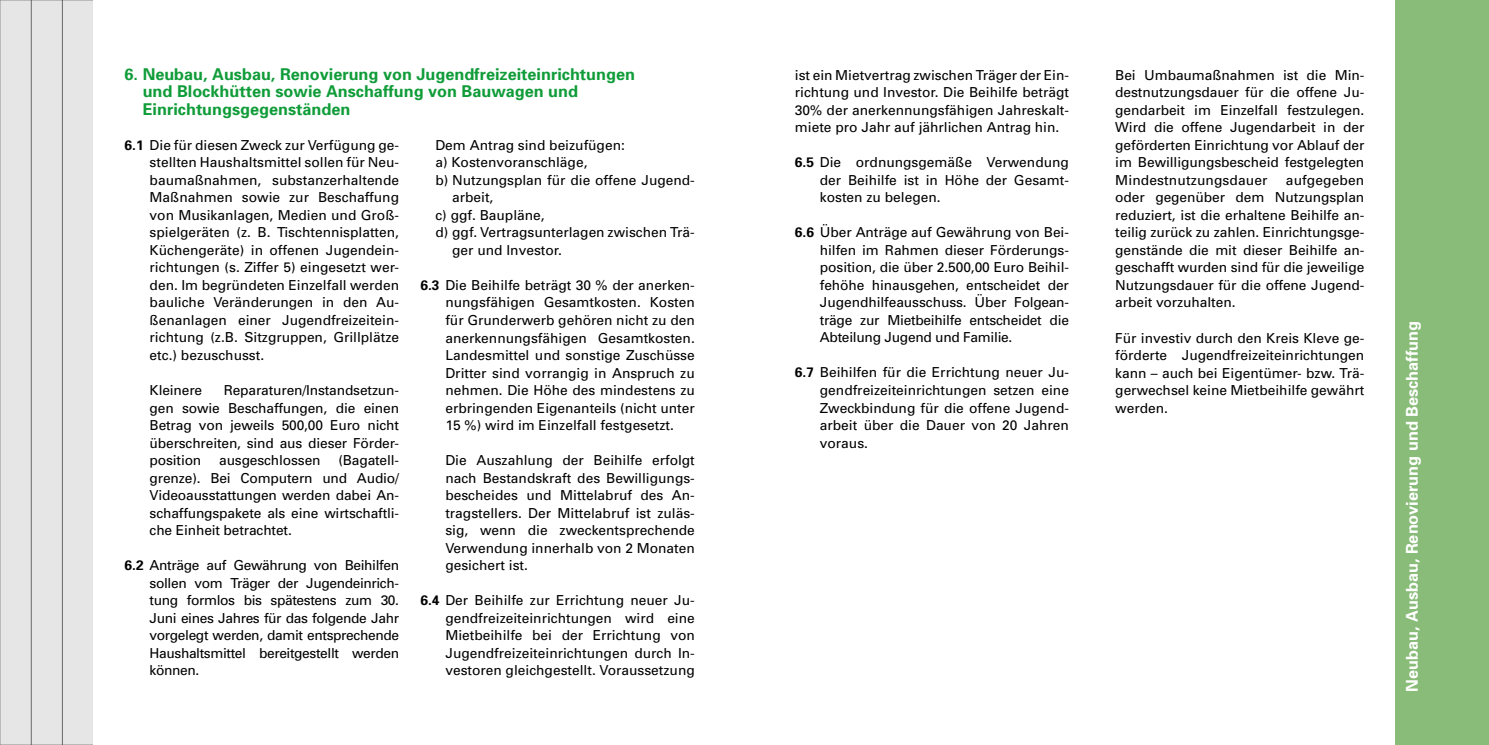
<style>
.page{position:relative;width:1489px;height:745px;background:#fff}
.page>*{position:absolute;margin:0;border:0;box-sizing:border-box;transform-origin:0 0}
.t1{font:700 16.25px/17.5px "Univers";color:#109c39}
.t2{font:700 16.25px "Univers";color:#fff}
.t3{font:13.75px/17.5px "Univers";color:#000;text-align:justify}
.s1{font-weight:700}
</style>
<div class="page">
<div style="left:0;top:0;width:218px;height:744px;background:#e6e6e6"></div>
<div style="left:93px;top:0;width:137px;height:744px;background:#fff"></div>
<div style="left:1395px;top:0;width:93px;height:744px;background:#88bc78"></div>
<p class="t1" style="left:143px;top:64px;width:494px;text-indent:-18px">6. Neubau, Ausbau, Renovierung von Jugendfreizeiteinrichtungen und Blockhütten sowie Anschaffung von Bauwagen und<br>Einrichtungsgegenständen</p>
<p class="t3" style="left:150px;top:136px;width:251px;text-indent:-25px"><span class="s1">6.1</span> Die für diesen Zweck zur Verfügung ge&shy;stellten Haushaltsmittel sollen für Neu&shy;baumaßnahmen, substanzerhaltende Maßnahmen sowie zur Beschaffung von Musikanlagen, Medien und Groß&shy;spielgeräten (z. B. Tischtennisplatten, Küchengeräte) in offenen Jugendein&shy;richtungen (s. Ziffer 5) eingesetzt wer&shy;den. Im begründeten Einzelfall werden bauliche Veränderungen in den Au&shy;ßenanlagen einer Jugendfreizeitein&shy;richtung (z.B. Sitzgruppen, Grillplätze etc.) bezuschusst.</p>
<p class="t3" style="left:150px;top:381px;width:54px">Kleinere</p>
<p class="t3" style="left:435px;top:136px;width:191px">Dem Antrag sind beizufügen:</p>
<p class="t3" style="left:435px;top:153px;width:154px">a) Kostenvoranschläge,</p>
<p class="t3" style="left:435px;top:171px;width:261px">b) Nutzungsplan für die offene Jugend-</p>
<p class="t3" style="left:452px;top:188px;width:43px">arbeit,</p>
<p class="t3" style="left:435px;top:206px;width:111px">c) ggf. Baupläne,</p>
<p class="t3" style="left:435px;top:223px;width:261px">d) ggf. Vertragsunterlagen zwischen Trä-</p>
<p class="t3" style="left:452px;top:241px;width:111px">ger und Investor.</p>
<p class="t3" style="left:445px;top:276px;width:251px;text-indent:-25px"><span class="s1">6.3</span> Die Beihilfe beträgt 30 % der anerken&shy;nungsfähigen Gesamtkosten. Kosten für Grunderwerb gehören nicht zu den anerkennungsfähigen Gesamtkosten.<br>Landesmittel und sonstige Zuschüsse Dritter sind vorrangig in Anspruch zu nehmen. Die Höhe des mindestens zu erbringenden Eigenanteils (nicht unter 15 %) wird im Einzelfall festgesetzt.</p>
<p class="t3" style="left:445px;top:451px;width:251px">Die Auszahlung der Beihilfe erfolgt nach Bestandskraft des Bewilligungs&shy;bescheides und Mittelabruf des An&shy;tragstellers. Der Mittelabruf ist zuläs&shy;sig, wenn die zweckentsprechende Verwendung innerhalb von 2 Monaten gesichert ist.</p>
<p class="t3" style="left:445px;top:591px;width:251px;text-indent:-25px"><span class="s1">6.4</span> Der Beihilfe zur Errichtung neuer Ju&shy;gendfreizeiteinrichtungen wird eine Mietbeihilfe bei der Errichtung von Jugendfreizeiteinrichtungen durch In&shy;vestoren gleichgestellt. Voraussetzung</p>
<p class="t3" style="left:150px;top:381px;width:251px;text-indent:74px">Reparaturen/Instandsetzun&shy;gen sowie Beschaffungen, die einen Betrag von jeweils 500,00 Euro nicht überschreiten, sind aus dieser Förder&shy;position</p>
<p class="t3" style="left:150px;top:451px;width:251px;text-indent:189px">(Bagatell&shy;grenze). Bei Computern und Audio/ Videoausstattungen werden dabei An&shy;schaffungspakete als eine wirtschaftli&shy;che Einheit betrachtet.</p>
<p class="t3" style="left:150px;top:556px;width:251px;text-indent:-25px"><span class="s1">6.2</span> Anträge auf Gewährung von Beihilfen sollen vom Träger der Jugendeinrich&shy;tung formlos bis spätestens zum 30.<br>Juni eines Jahres für das folgende Jahr vorgelegt werden, damit entsprechende Haushaltsmittel bereitgestellt werden können.</p>
<p class="t3" style="left:219px;top:451px;width:103px">ausgeschlossen</p>
<p class="t3" style="left:794px;top:66px;width:275px">ist ein Mietvertrag zwischen Träger der Ein&shy;richtung und Investor. Die Beihilfe beträgt 30% der anerkennungsfähigen Jahreskalt&shy;miete pro Jahr auf jährlichen Antrag hin.</p>
<p class="t3" style="left:819px;top:153px;width:250px;text-indent:-25px"><span class="s1">6.5</span> Die ordnungsgemäße Verwendung der Beihilfe ist in Höhe der Gesamt&shy;kosten zu belegen.</p>
<p class="t3" style="left:819px;top:223px;width:250px;text-indent:-25px"><span class="s1">6.6</span> Über Anträge auf Gewährung von Bei&shy;hilfen im Rahmen dieser Förderungs&shy;position, die über 2.500,00 Euro Beihil&shy;fehöhe hinausgehen, entscheidet der Jugendhilfeausschuss. Über Folgean&shy;träge zur Mietbeihilfe entscheidet die Abteilung Jugend und Familie.</p>
<p class="t3" style="left:819px;top:363px;width:250px;text-indent:-25px"><span class="s1">6.7</span> Beihilfen für die Errichtung neuer Ju&shy;gendfreizeiteinrichtungen setzen eine Zweckbindung für die offene Jugend&shy;arbeit über die Dauer von 20 Jahren voraus.</p>
<p class="t3" style="left:1115px;top:66px;width:250px">Bei Umbaumaßnahmen ist die Min&shy;destnutzungsdauer für die offene Ju&shy;gendarbeit im Einzelfall festzulegen.<br>Wird die offene Jugendarbeit in der geförderten Einrichtung vor Ablauf der im Bewilligungsbescheid festgelegten Mindestnutzungsdauer</p>
<p class="t3" style="left:1115px;top:171px;width:250px;text-indent:171px">aufgegeben oder gegenüber dem Nutzungsplan reduziert, ist die erhaltene Beihilfe an&shy;teilig zurück zu zahlen. Einrichtungsge&shy;genstände die mit dieser Beihilfe an&shy;geschafft wurden sind für die jeweilige Nutzungsdauer für die offene Jugend&shy;arbeit vorzuhalten.</p>
<p class="t3" style="left:1115px;top:328px;width:250px">Für investiv durch den Kreis Kleve ge&shy;förderte Jugendfreizeiteinrichtungen kann – auch bei Eigentümer- bzw. Trä&shy;gerwechsel keine Mietbeihilfe gewährt werden.</p>
<p class="t2" style="left:1401px;top:691px;width:372px;rotate:-90deg">Neubau, Ausbau, Renovierung und Beschaffung</p>
</div>
